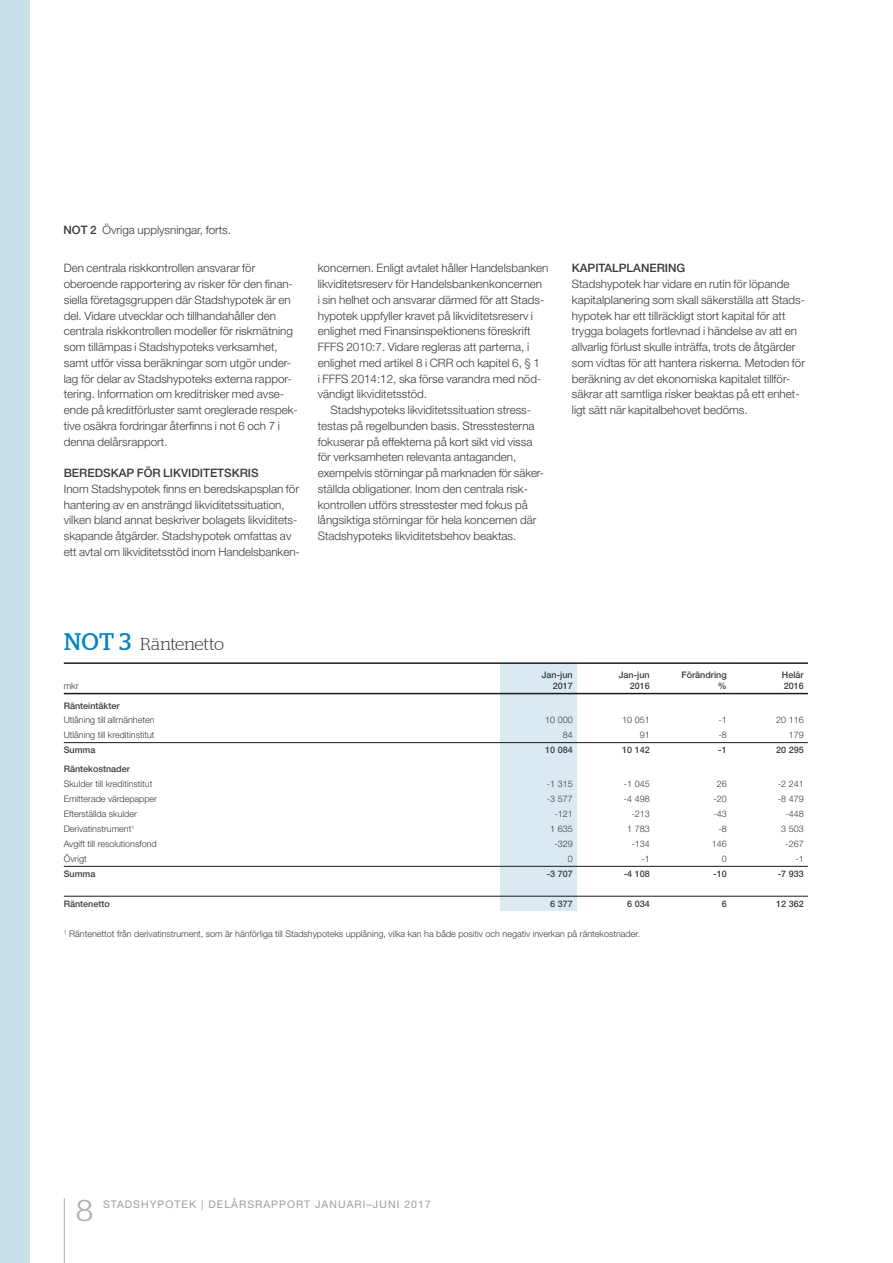
<style>
.page{position:relative;width:893px;height:1263px;background:#fff}
.page>*{position:absolute;margin:0;border:0;box-sizing:border-box;transform-origin:0 0}
.t1{font:300 30px "Stag";color:#b2b2b2}
.t2{font:300 17.25px "Stag";letter-spacing:-.01em;color:#3b3a3a}
.t3{font:300 11.7px/15.8px "Helvetica Neue LT Pro";color:#3b3a3a}
.t4{font:500 11.7px "Helvetica Neue LT Pro";color:#3b3a3a}
.t5{font:10.5px "Helvetica Neue LT Pro";letter-spacing:.1em;color:#9d9d9d}
.t6{font:300 9px "Helvetica Neue LT Pro";color:#3b3a3a}
.t7{font:500 9px/11.2px "Helvetica Neue LT Pro";color:#3b3a3a;text-align:right}
.s1{font-weight:500}
.s2{font-weight:400;font-size:24px;color:#0085c3}
</style>
<div class="page">
<hr style="left:64px;top:1198px;width:1px;height:65px;background:#b2b2b2">
<div style="left:0;top:0;width:30px;height:1263px;background:#c8e0e9"></div>
<div style="left:500px;top:664px;width:77px;height:247px;background:#daeaf0"></div>
<hr style="left:64px;top:662px;width:436px;height:2px;background:#1b1b19">
<hr style="left:500px;top:662px;width:77px;height:2px;background:#1b1b19">
<hr style="left:577px;top:662px;width:77px;height:2px;background:#1b1b19">
<hr style="left:654px;top:662px;width:77px;height:2px;background:#1b1b19">
<hr style="left:731px;top:662px;width:77px;height:2px;background:#1b1b19">
<hr style="left:64px;top:693px;width:436px;height:1px;background:#1b1b19">
<hr style="left:500px;top:693px;width:77px;height:1px;background:#1b1b19">
<hr style="left:577px;top:693px;width:77px;height:1px;background:#1b1b19">
<hr style="left:654px;top:693px;width:77px;height:1px;background:#1b1b19">
<hr style="left:731px;top:693px;width:77px;height:1px;background:#1b1b19">
<hr style="left:64px;top:742px;width:436px;height:1px;background:#1b1b19">
<hr style="left:500px;top:742px;width:77px;height:1px;background:#1b1b19">
<hr style="left:577px;top:742px;width:77px;height:1px;background:#1b1b19">
<hr style="left:654px;top:742px;width:77px;height:1px;background:#1b1b19">
<hr style="left:731px;top:742px;width:77px;height:1px;background:#1b1b19">
<hr style="left:64px;top:866px;width:436px;height:1px;background:#1b1b19">
<hr style="left:500px;top:866px;width:77px;height:1px;background:#1b1b19">
<hr style="left:577px;top:866px;width:77px;height:1px;background:#1b1b19">
<hr style="left:654px;top:866px;width:77px;height:1px;background:#1b1b19">
<hr style="left:731px;top:866px;width:77px;height:1px;background:#1b1b19">
<hr style="left:64px;top:896px;width:436px;height:1px;background:#1b1b19">
<hr style="left:500px;top:896px;width:77px;height:1px;background:#1b1b19">
<hr style="left:577px;top:896px;width:77px;height:1px;background:#1b1b19">
<hr style="left:654px;top:896px;width:77px;height:1px;background:#1b1b19">
<hr style="left:731px;top:896px;width:77px;height:1px;background:#1b1b19">
<p class="t3" style="left:64px;top:221px;width:169px"><span class="s1">NOT 2</span> Övriga upplysningar, forts.</p>
<p class="t3" style="left:64px;top:260px;width:236px">Den centrala riskkontrollen ansvarar för oberoende rapportering av risker för den finan&shy;siella företagsgruppen där Stadshypotek är en del. Vidare utvecklar och tillhandahåller den centrala riskkontrollen modeller för riskmätning som tillämpas i Stadshypoteks verksamhet, samt utför vissa beräkningar som utgör under&shy;lag för delar av Stadshypoteks externa rappor&shy;tering. Information om kreditrisker med avse&shy;ende på kreditförluster samt oreglerade respek&shy;tive osäkra fordringar återfinns i not 6 och 7 i denna delårsrapport.</p>
<p class="t4" style="left:64px;top:466px;width:196px">BEREDSKAP FÖR LIKVIDITETSKRIS</p>
<p class="t3" style="left:64px;top:481px;width:237px">Inom Stadshypotek finns en beredskapsplan för hantering av en ansträngd likviditetssituation, vilken bland annat beskriver bolagets likviditets&shy;skapande åtgärder. Stadshypotek omfattas av ett avtal om likviditetsstöd inom Handelsbanken-</p>
<p class="t3" style="left:318px;top:260px;width:232px">koncernen. Enligt avtalet håller Handelsbanken</p>
<p class="t3" style="left:318px;top:276px;width:226px">likviditetsreserv för Handelsbankenkoncernen</p>
<p class="t3" style="left:318px;top:292px;width:228px">i sin helhet och ansvarar därmed för att Stads-</p>
<p class="t3" style="left:318px;top:307px;width:217px">hypotek uppfyller kravet på likviditetsreserv i</p>
<p class="t3" style="left:318px;top:323px;width:214px">enlighet med Finansinspektionens föreskrift</p>
<p class="t3" style="left:318px;top:339px;width:213px">FFFS 2010:7. Vidare regleras att parterna, i</p>
<p class="t3" style="left:318px;top:355px;width:224px">enlighet med artikel 8 i CRR och kapitel 6, § 1</p>
<p class="t3" style="left:318px;top:370px;width:225px">i FFFS 2014:12, ska förse varandra med nöd-</p>
<p class="t3" style="left:318px;top:386px;width:111px">vändigt likviditetsstöd.</p>
<p class="t3" style="left:331px;top:402px;width:201px">Stadshypoteks likviditetssituation stress-</p>
<p class="t3" style="left:318px;top:418px;width:218px">testas på regelbunden basis. Stresstesterna</p>
<p class="t3" style="left:318px;top:433px;width:216px">fokuserar på effekterna på kort sikt vid vissa</p>
<p class="t3" style="left:318px;top:449px;width:200px">för verksamheten relevanta antaganden,</p>
<p class="t3" style="left:318px;top:465px;width:228px">exempelvis störningar på marknaden för säker-</p>
<p class="t3" style="left:318px;top:481px;width:210px">ställda obligationer. Inom den centrala risk-</p>
<p class="t3" style="left:318px;top:496px;width:211px">kontrollen utförs stresstester med fokus på</p>
<p class="t3" style="left:318px;top:512px;width:220px">långsiktiga störningar för hela koncernen där</p>
<p class="t3" style="left:318px;top:528px;width:200px">Stadshypoteks likviditetsbehov beaktas.</p>
<p class="t4" style="left:572px;top:261px;width:115px">KAPITALPLANERING</p>
<p class="t3" style="left:572px;top:276px;width:235px">Stadshypotek har vidare en rutin för löpande kapitalplanering som skall säkerställa att Stads&shy;hypotek har ett tillräckligt stort kapital för att trygga bolagets fortlevnad i händelse av att en allvarlig förlust skulle inträffa, trots de åtgärder som vidtas för att hantera riskerna. Metoden för beräkning av det ekonomiska kapitalet tillför&shy;säkrar att samtliga risker beaktas på ett enhet&shy;ligt sätt när kapitalbehovet bedöms.</p>
<h2 class="t2" style="left:64px;top:634px;width:161px"><span class="s2">NOT 3</span> Räntenetto</h2>
<p class="t6" style="left:64px;top:681px;width:16px">mkr</p>
<p class="t7" style="left:542px;top:669px;width:33px">Jan-jun<br>2017</p>
<p class="t7" style="left:619px;top:669px;width:33px">Jan-jun<br>2016</p>
<p class="t7" style="left:681px;top:669px;width:47px">Förändring %</p>
<p class="t7" style="left:782px;top:669px;width:23px;text-align:left">Helår<br>2016</p>
<p class="t7" style="left:64px;top:699px;width:57px">Ränteintäkter</p>
<p class="t6" style="left:64px;top:715px;width:92px">Utlåning till allmänheten</p>
<p class="t6" style="left:545px;top:715px;width:29px">10 000</p>
<p class="t6" style="left:622px;top:715px;width:29px">10 051</p>
<p class="t6" style="left:718px;top:715px;width:10px">-1</p>
<p class="t6" style="left:776px;top:715px;width:29px">20 116</p>
<p class="t6" style="left:64px;top:730px;width:92px">Utlåning till kreditinstitut</p>
<p class="t6" style="left:563px;top:730px;width:12px">84</p>
<p class="t6" style="left:640px;top:730px;width:12px">91</p>
<p class="t6" style="left:718px;top:730px;width:10px">-8</p>
<p class="t6" style="left:789px;top:730px;width:17px">179</p>
<p class="t7" style="left:64px;top:744px;width:33px">Summa</p>
<p class="t7" style="left:545px;top:744px;width:29px">10 084</p>
<p class="t7" style="left:622px;top:744px;width:29px">10 142</p>
<p class="t7" style="left:718px;top:744px;width:10px">-1</p>
<p class="t7" style="left:776px;top:744px;width:29px">20 295</p>
<p class="t7" style="left:64px;top:763px;width:68px">Räntekostnader</p>
<p class="t6" style="left:64px;top:779px;width:90px">Skulder till kreditinstitut</p>
<p class="t6" style="left:547px;top:779px;width:27px">-1 315</p>
<p class="t6" style="left:624px;top:779px;width:27px">-1 045</p>
<p class="t6" style="left:717px;top:779px;width:12px">26</p>
<p class="t6" style="left:778px;top:779px;width:27px">-2 241</p>
<p class="t6" style="left:64px;top:794px;width:95px">Emitterade värdepapper</p>
<p class="t6" style="left:547px;top:794px;width:27px">-3 577</p>
<p class="t6" style="left:624px;top:794px;width:27px">-4 498</p>
<p class="t6" style="left:713px;top:794px;width:15px">-20</p>
<p class="t6" style="left:778px;top:794px;width:27px">-8 479</p>
<p class="t6" style="left:64px;top:808px;width:75px">Efterställda skulder</p>
<p class="t6" style="left:554px;top:808px;width:20px">-121</p>
<p class="t6" style="left:631px;top:808px;width:20px">-213</p>
<p class="t6" style="left:713px;top:808px;width:15px">-43</p>
<p class="t6" style="left:785px;top:808px;width:20px">-448</p>
<p class="t6" style="left:64px;top:823px;width:72px">Derivatinstrument<sup>1</sup></p>
<p class="t6" style="left:550px;top:823px;width:24px">1 635</p>
<p class="t6" style="left:627px;top:823px;width:24px">1 783</p>
<p class="t6" style="left:718px;top:823px;width:10px">-8</p>
<p class="t6" style="left:781px;top:823px;width:24px">3 503</p>
<p class="t6" style="left:64px;top:838px;width:95px">Avgift till resolutionsfond</p>
<p class="t6" style="left:554px;top:838px;width:20px">-329</p>
<p class="t6" style="left:631px;top:838px;width:20px">-134</p>
<p class="t6" style="left:712px;top:838px;width:17px">146</p>
<p class="t6" style="left:785px;top:838px;width:20px">-267</p>
<p class="t6" style="left:64px;top:853px;width:25px">Övrigt</p>
<p class="t6" style="left:568px;top:853px;width:7px">0</p>
<p class="t6" style="left:641px;top:853px;width:10px">-1</p>
<p class="t6" style="left:722px;top:853px;width:7px">0</p>
<p class="t6" style="left:795px;top:853px;width:10px">-1</p>
<p class="t7" style="left:64px;top:868px;width:33px">Summa</p>
<p class="t7" style="left:547px;top:868px;width:28px">-3 707</p>
<p class="t7" style="left:624px;top:868px;width:28px">-4 108</p>
<p class="t7" style="left:713px;top:868px;width:15px">-10</p>
<p class="t7" style="left:778px;top:868px;width:28px">-7 933</p>
<p class="t7" style="left:64px;top:898px;width:48px">Räntenetto</p>
<p class="t7" style="left:550px;top:898px;width:24px">6 377</p>
<p class="t7" style="left:627px;top:898px;width:24px">6 034</p>
<p class="t7" style="left:722px;top:898px;width:7px">6</p>
<p class="t7" style="left:776px;top:898px;width:29px">12 362</p>
<p class="t6" style="left:64px;top:928px;width:578px"><sup>1</sup> Räntenettot från derivatinstrument, som är hänförliga till Stadshypoteks upplåning, vilka kan ha både positiv och negativ inverkan på räntekostnader.</p>
<h1 class="t1" style="left:76px;top:1193px;width:18px">8</h1>
<p class="t5" style="left:103px;top:1197px;width:329px">STADSHYPOTEK | DELÅRSRAPPORT JANUARI–JUNI 2017</p>
</div>
